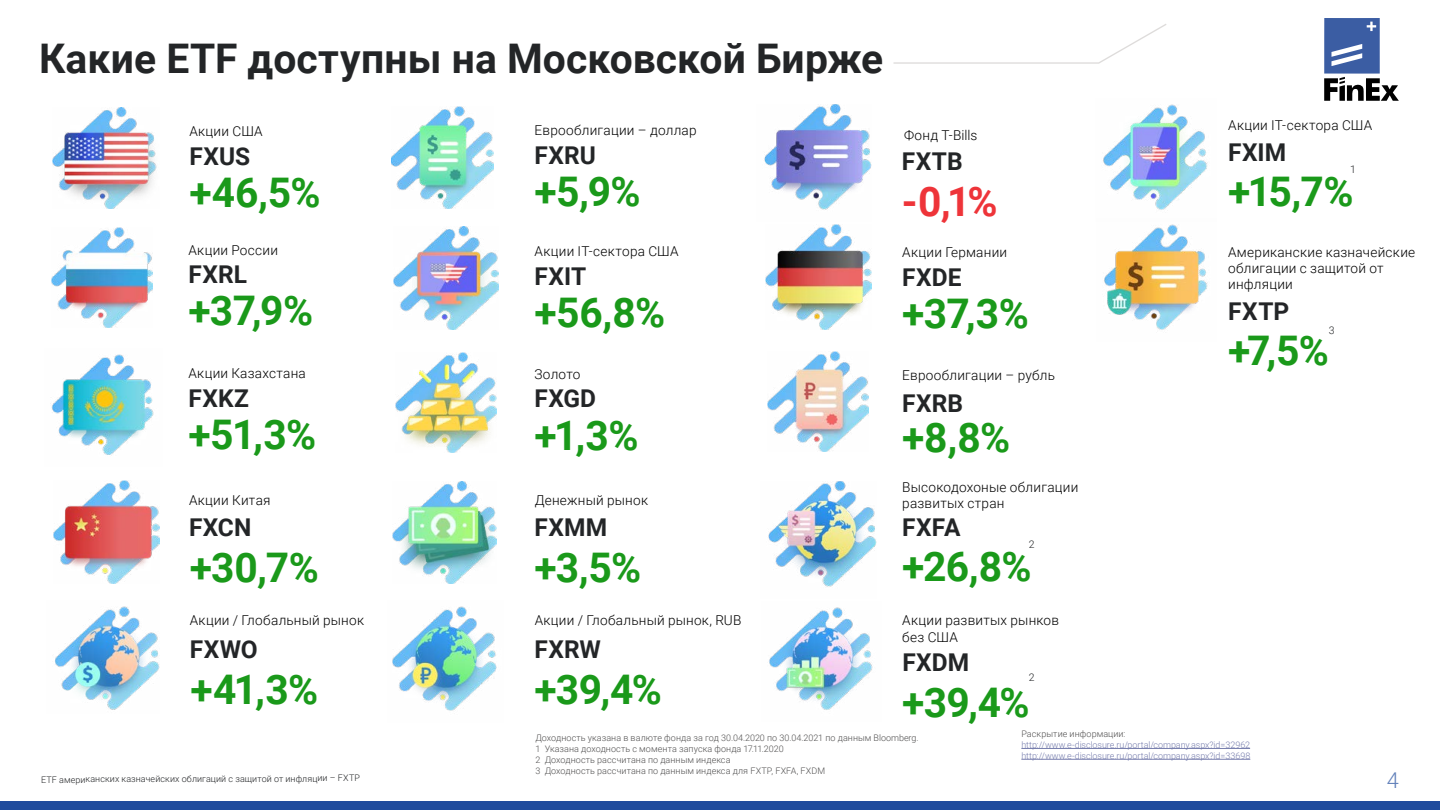
<style>
.page{position:relative;width:1440px;height:810px;background:#fff}
.page>*{position:absolute;margin:0;border:0;box-sizing:border-box;transform-origin:0 0}
.t1{font:700 40.8px "Roboto";letter-spacing:-.015em;color:#1a991a}
.t2{font:700 40.8px "Roboto";letter-spacing:.005em;color:#232527}
.t3{font:700 40.8px "Roboto";color:#ee3439}
.t4{font:700 24.53px "Roboto";letter-spacing:.005em;color:#232527}
.t5{font:300 21.75px "Roboto";color:#6281ba}
.t6{font:300 13.58px/16.4px "Roboto";letter-spacing:.02em;color:#000}
.t7{font:300 13.58px "Roboto";color:#000}
.t8{font:300 10.5px "Roboto";color:#232527}
.t9{font:300 9px/10.8px "Roboto";letter-spacing:.005em;color:#504f4f}
.t10{font:300 9px/10.8px "Roboto";letter-spacing:-.01em;color:#767dad}
.t11{font:300 9px "Roboto";letter-spacing:.005em;color:#232527}
</style>
<div class="page">
<svg style="left:894px;top:24px;width:273px;height:40px"></svg>
<div style="left:0;top:801px;width:1440px;height:9px;background:#1f4b9d"></div>
<svg style="left:1324px;top:18px;width:75px;height:83px"></svg>
<hr style="left:1021px;top:748px;width:229px;height:1px;background:#767dad">
<hr style="left:1021px;top:759px;width:229px;height:1px;background:#767dad">
<img style="left:54px;top:480px;width:105px;height:103px">
<img style="left:55px;top:606px;width:105px;height:104px">
<img style="left:766px;top:224px;width:106px;height:105px">
<img style="left:395px;top:352px;width:102px;height:101px">
<img style="left:393px;top:226px;width:105px;height:104px">
<img style="left:392px;top:481px;width:104px;height:103px">
<img style="left:392px;top:606px;width:105px;height:105px">
<img style="left:764px;top:105px;width:108px;height:105px">
<img style="left:768px;top:481px;width:109px;height:106px">
<img style="left:768px;top:351px;width:100px;height:101px">
<img style="left:1103px;top:104px;width:105px;height:106px">
<img style="left:1104px;top:224px;width:104px;height:106px">
<img style="left:769px;top:607px;width:104px;height:103px">
<img style="left:51px;top:228px;width:101px;height:100px">
<img style="left:391px;top:106px;width:102px;height:102px">
<img style="left:53px;top:107px;width:104px;height:102px">
<img style="left:50px;top:354px;width:104px;height:102px">
<h1 class="t2" style="left:39px;top:30px;width:846px">Какие ETF доступны на Московской Бирже</h1>
<p class="t6" style="left:189px;top:123px;width:75px">Акции США</p>
<p class="t6" style="left:535px;top:121px;width:164px">Еврооблигации – доллар</p>
<h2 class="t4" style="left:189px;top:139px;width:62px">FXUS</h2>
<h2 class="t4" style="left:535px;top:138px;width:63px">FXRU</h2>
<h1 class="t1" style="left:189px;top:164px;width:133px">+46,5%</h1>
<h1 class="t1" style="left:535px;top:163px;width:108px">+5,9%</h1>
<p class="t7" style="left:904px;top:125px;width:75px">Фонд T-Bills</p>
<h2 class="t4" style="left:902px;top:144px;width:62px">FXTB</h2>
<h1 class="t3" style="left:902px;top:173px;width:97px">-0,1%</h1>
<p class="t6" style="left:188px;top:241px;width:91px">Акции России</p>
<p class="t6" style="left:535px;top:243px;width:146px">Акции IT-сектора США</p>
<p class="t6" style="left:902px;top:243px;width:106px">Акции Германии</p>
<h2 class="t4" style="left:188px;top:258px;width:60px">FXRL</h2>
<h2 class="t4" style="left:535px;top:259px;width:53px">FXIT</h2>
<h2 class="t4" style="left:902px;top:260px;width:61px">FXDE</h2>
<h1 class="t1" style="left:188px;top:282px;width:126px">+37,9%</h1>
<h1 class="t1" style="left:535px;top:284px;width:132px">+56,8%</h1>
<h1 class="t1" style="left:902px;top:284px;width:128px">+37,3%</h1>
<p class="t6" style="left:188px;top:364px;width:119px">Акции Казахстана</p>
<p class="t6" style="left:902px;top:366px;width:154px">Еврооблигации – рубль</p>
<p class="t6" style="left:535px;top:366px;width:48px">Золото</p>
<h2 class="t4" style="left:535px;top:381px;width:63px">FXGD</h2>
<h2 class="t4" style="left:188px;top:381px;width:62px">FXKZ</h2>
<h2 class="t4" style="left:902px;top:387px;width:62px">FXRB</h2>
<h1 class="t1" style="left:188px;top:406px;width:129px">+51,3%</h1>
<h1 class="t1" style="left:902px;top:409px;width:109px">+8,8%</h1>
<h1 class="t1" style="left:535px;top:407px;width:105px">+1,3%</h1>
<p class="t6" style="left:189px;top:492px;width:83px">Акции Китая</p>
<p class="t6" style="left:535px;top:492px;width:115px">Денежный рынок</p>
<p class="t6" style="left:902px;top:478px;width:178px">Высокодохоные облигации развитых стран</p>
<h2 class="t4" style="left:189px;top:510px;width:64px">FXCN</h2>
<h2 class="t4" style="left:535px;top:510px;width:74px">FXMM</h2>
<h2 class="t4" style="left:902px;top:510px;width:60px">FXFA</h2>
<p class="t8" style="left:1029px;top:537px;width:7px">2</p>
<h1 class="t1" style="left:190px;top:539px;width:131px">+30,7%</h1>
<h1 class="t1" style="left:535px;top:539px;width:108px">+3,5%</h1>
<h1 class="t1" style="left:902px;top:538px;width:131px">+26,8%</h1>
<p class="t6" style="left:190px;top:612px;width:176px">Акции / Глобальный рынок</p>
<h2 class="t4" style="left:190px;top:632px;width:70px">FXWO</h2>
<p class="t6" style="left:535px;top:612px;width:208px">Акции / Глобальный рынок, RUB</p>
<h2 class="t4" style="left:535px;top:632px;width:68px">FXRW</h2>
<p class="t6" style="left:902px;top:612px;width:158px">Акции развитых рынков без США</p>
<h2 class="t4" style="left:902px;top:645px;width:69px">FXDM</h2>
<h1 class="t1" style="left:191px;top:661px;width:129px">+41,3%</h1>
<h1 class="t1" style="left:535px;top:661px;width:129px">+39,4%</h1>
<p class="t8" style="left:1029px;top:670px;width:7px">2</p>
<h1 class="t1" style="left:902px;top:674px;width:129px">+39,4%</h1>
<p class="t6" style="left:1228px;top:117px;width:146px">Акции IT-сектора США</p>
<h2 class="t4" style="left:1228px;top:135px;width:60px">FXIM</h2>
<p class="t8" style="left:1350px;top:162px;width:7px">1</p>
<h1 class="t1" style="left:1228px;top:163px;width:127px">+15,7%</h1>
<p class="t6" style="left:1228px;top:243px;width:189px">Американские казначейские облигации с защитой от инфляции</p>
<h2 class="t4" style="left:1228px;top:294px;width:62px">FXTP</h2>
<p class="t8" style="left:1329px;top:323px;width:7px">3</p>
<h1 class="t1" style="left:1228px;top:322px;width:102px">+7,5%</h1>
<p class="t9" style="left:1021px;top:728px;width:106px">Раскрытие информации:</p>
<p class="t10" style="left:1021px;top:739px;width:230px">http://www.e-disclosure.ru/portal/company.aspx?id=32962 http://www.e-disclosure.ru/portal/company.aspx?id=33698</p>
<p class="t9" style="left:535px;top:732px;width:385px">Доходность указана в валюте фонда за год 30.04.2020 по 30.04.2021 по данным Bloomberg.<br>1 Указана доходность с момента запуска фонда 17.11.2020<br>2 Доходность рассчитана по данным индекса<br>3 Доходность рассчитана по данным индекса для FXTP, FXFA, FXDM</p>
<p class="t11" style="left:41px;top:773px;width:320px">ETF американских казначейских облигаций с защитой от инфляции – FXTP</p>
<h3 class="t5" style="left:1387px;top:765px;width:14px">4</h3>
</div>
